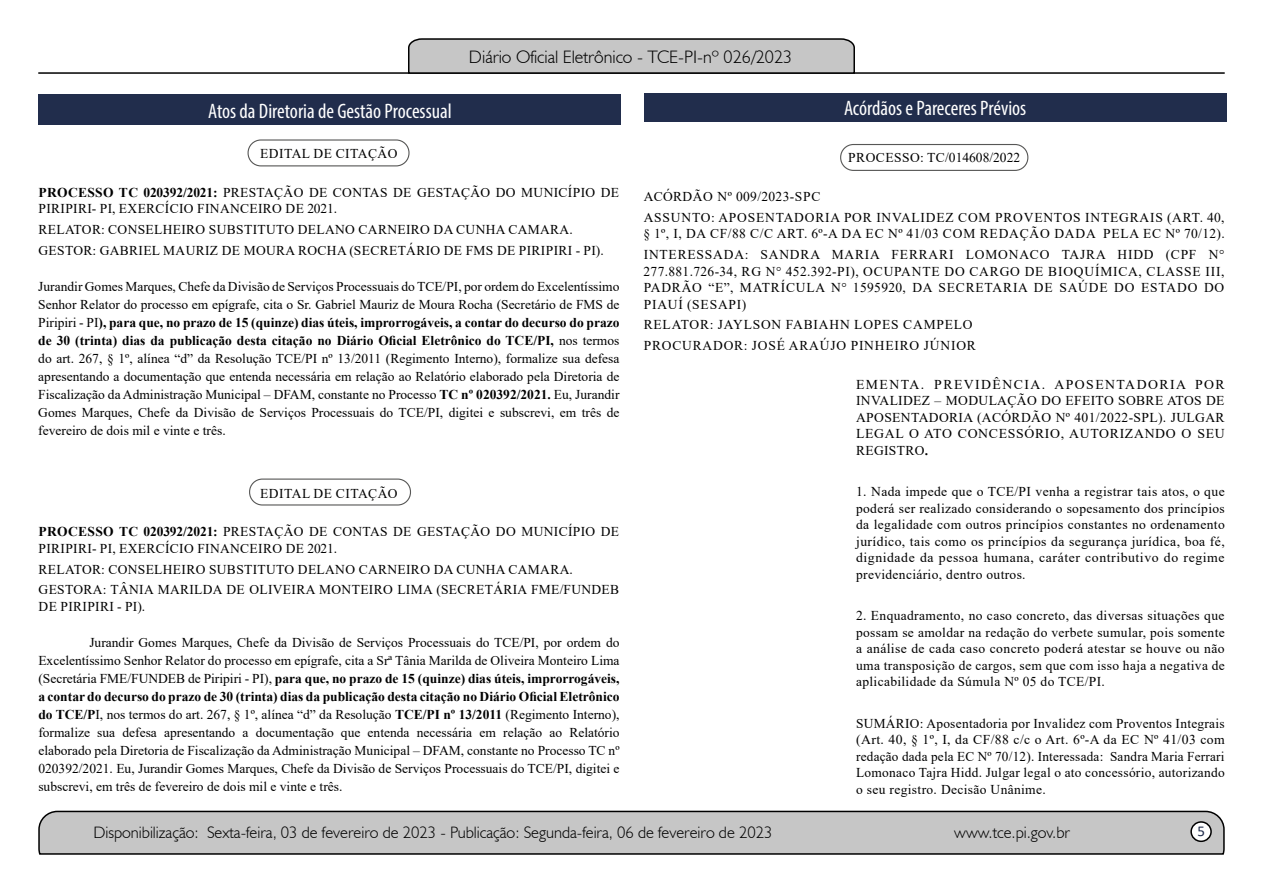
<style>
.page{position:relative;width:1263px;height:893px;background:#fff}
.page>*{position:absolute;margin:0;border:0;box-sizing:border-box;transform-origin:0 0}
.t1{font:condensed 21px "Myriad Pro";color:#fff}
.t2{font:300 18px "Humanist 521 BT";color:#000}
.t3{font:300 16.5px "Humanist 521 BT";color:#000}
.t4{font:15px "Calibri";color:#212d4c}
.t5{font:13.5px/16.5px "Times New Roman";letter-spacing:.025em;color:#000;text-align:justify}
.t6{font:13.5px/20.7px "Times New Roman";letter-spacing:.06em;color:#000}
.s1{font-weight:700}
</style>
<div class="page">
<svg style="left:38px;top:810px;width:1187px;height:45px;background:#b9b9b9"></svg>
<div style="left:1191px;top:822px;width:20px;height:19px;background:#fff;border-radius:50%"></div>
<div style="left:1190px;top:821px;width:22px;height:21px;border:2px solid #000;border-radius:50%"></div>
<hr style="left:38px;top:72px;width:1187px;height:2px;background:#000">
<svg style="left:407px;top:38px;width:449px;height:36px;background:#b4b4b4"></svg>
<div style="left:644px;top:93px;width:582px;height:29px;background:#212d4c"></div>
<div style="left:840px;top:144px;width:188px;height:27px;border:1px solid #575756;border-radius:13px"></div>
<div style="left:39px;top:94px;width:582px;height:31px;background:#212d4c"></div>
<div style="left:247px;top:139px;width:163px;height:27px;border:1px solid #575756;border-radius:13px"></div>
<div style="left:249px;top:479px;width:162px;height:27px;border:1px solid #575756;border-radius:13px"></div>
<h2 class="t2" style="left:469px;top:46px;width:325px">Diário Oficial Eletrônico - TCE-PI-nº 026/2023</h2>
<h1 class="t1" style="left:208px;top:98px;width:245px">Atos da Diretoria de Gestão Processual</h1>
<p class="t5" style="left:260px;top:145px;width:139px">EDITAL DE CITAÇÃO</p>
<p class="t5" style="left:39px;top:183px;width:582px"><span class="s1">PROCESSO TC 020392/2021:</span> PRESTAÇÃO DE CONTAS DE GESTAÇÃO DO MUNICÍPIO DE<br>PIRIPIRI- PI, EXERCÍCIO FINANCEIRO DE 2021.</p>
<p class="t5" style="left:39px;top:219px;width:567px;line-height:20.7px">RELATOR: CONSELHEIRO SUBSTITUTO DELANO CARNEIRO DA CUNHA CAMARA.<br>GESTOR: GABRIEL MAURIZ DE MOURA ROCHA (SECRETÁRIO DE FMS DE PIRIPIRI - PI).</p>
<p class="t5" style="left:38px;top:277px;width:583px;line-height:18px">Jurandir Gomes Marques, Chefe da Divisão de Serviços Processuais do TCE/PI, por ordem do Excelentíssimo Senhor Relator do processo em epígrafe, cita o Sr. Gabriel Mauriz de Moura Rocha (Secretário de FMS de Piripiri - PI<span class="s1">), para que, no prazo de 15 (quinze) dias úteis, improrrogáveis, a contar do decurso do prazo de 30 (trinta) dias da publicação desta citação no Diário Oficial Eletrônico do TCE/PI,</span> nos termos do art. 267, § 1º, alínea “d” da Resolução TCE/PI nº 13/2011 (Regimento Interno), formalize sua defesa apresentando a documentação que entenda necessária em relação ao Relatório elaborado pela Diretoria de Fiscalização da Administração Municipal – DFAM, constante no Processo <span class="s1">TC nº 020392/2021.</span> Eu, Jurandir Gomes Marques, Chefe da Divisão de Serviços Processuais do TCE/PI, digitei e subscrevi, em três de fevereiro de dois mil e vinte e três.</p>
<p class="t5" style="left:260px;top:484px;width:139px">EDITAL DE CITAÇÃO</p>
<p class="t5" style="left:39px;top:523px;width:582px"><span class="s1">PROCESSO TC 020392/2021:</span> PRESTAÇÃO DE CONTAS DE GESTAÇÃO DO MUNICÍPIO DE<br>PIRIPIRI- PI, EXERCÍCIO FINANCEIRO DE 2021.</p>
<p class="t5" style="left:39px;top:558px;width:582px;line-height:20.7px">RELATOR: CONSELHEIRO SUBSTITUTO DELANO CARNEIRO DA CUNHA CAMARA.<br>GESTORA: TÂNIA MARILDA DE OLIVEIRA MONTEIRO LIMA (SECRETÁRIA FME/FUNDEB</p>
<p class="t5" style="left:39px;top:598px;width:108px">DE PIRIPIRI - PI).</p>
<p class="t5" style="left:38px;top:633px;width:583px;line-height:18px;text-indent:51px">Jurandir Gomes Marques, Chefe da Divisão de Serviços Processuais do TCE/PI, por ordem do Excelentíssimo Senhor Relator do processo em epígrafe, cita a Srª Tânia Marilda de Oliveira Monteiro Lima (Secretária FME/FUNDEB de Piripiri - PI), <span class="s1">para que, no prazo de 15 (quinze) dias úteis, improrrogáveis, a contar do decurso do prazo de 30 (trinta) dias da publicação desta citação no Diário Oficial Eletrônico do TCE/P</span>I, nos termos do art. 267, § 1º, alínea “d” da Resolução <span class="s1">TCE/PI nº 13/2011</span> (Regimento Interno), formalize sua defesa apresentando a documentação que entenda necessária em relação ao Relatório elaborado pela Diretoria de Fiscalização da Administração Municipal – DFAM, constante no Processo TC nº 020392/2021. Eu, Jurandir Gomes Marques, Chefe da Divisão de Serviços Processuais do TCE/PI, digitei e subscrevi, em três de fevereiro de dois mil e vinte e três.</p>
<h1 class="t1" style="left:844px;top:96px;width:184px">Acórdãos e Pareceres Prévios</h1>
<p class="t5" style="left:848px;top:149px;width:173px">PROCESSO: TC/014608/2022</p>
<p class="t6" style="left:644px;top:186px;width:582px">ACÓRDÃO Nº 009/2023-SPC<br>ASSUNTO: APOSENTADORIA POR INVALIDEZ COM PROVENTOS INTEGRAIS (ART. 40,</p>
<p class="t6" style="left:643px;top:223px;width:583px">§ 1º, I, DA CF/88 C/C ART. 6º-A DA EC Nº 41/03 COM REDAÇÃO DADA PELA EC Nº 70/12).<br>INTERESSADA: SANDRA MARIA FERRARI LOMONACO TAJRA HIDD (CPF N°</p>
<p class="t5" style="left:643px;top:262px;width:583px">277.881.726-34, RG N° 452.392-PI), OCUPANTE DO CARGO DE BIOQUÍMICA, CLASSE III, PADRÃO “E”, MATRÍCULA N° 1595920, DA SECRETARIA DE SAÚDE DO ESTADO DO PIAUÍ (SESAPI)</p>
<p class="t6" style="left:644px;top:314px;width:334px">RELATOR: JAYLSON FABIAHN LOPES CAMPELO<br>PROCURADOR: JOSÉ ARAÚJO PINHEIRO JÚNIOR</p>
<p class="t5" style="left:856px;top:376px;width:370px">EMENTA. PREVIDÊNCIA. APOSENTADORIA POR INVALIDEZ – MODULAÇÃO DO EFEITO SOBRE ATOS DE APOSENTADORIA (ACÓRDÃO Nº 401/2022-SPL). JULGAR LEGAL O ATO CONCESSÓRIO, AUTORIZANDO O SEU REGISTRO<span class="s1">.</span></p>
<p class="t5" style="left:856px;top:483px;width:370px">1. Nada impede que o TCE/PI venha a registrar tais atos, o que poderá ser realizado considerando o sopesamento dos princípios da legalidade com outros princípios constantes no ordenamento jurídico, tais como os princípios da segurança jurídica, boa fé, dignidade da pessoa humana, caráter contributivo do regime previdenciário, dentro outros.</p>
<p class="t5" style="left:856px;top:607px;width:370px">2. Enquadramento, no caso concreto, das diversas situações que possam se amoldar na redação do verbete sumular, pois somente a análise de cada caso concreto poderá atestar se houve ou não uma transposição de cargos, sem que com isso haja a negativa de aplicabilidade da Súmula Nº 05 do TCE/PI.</p>
<p class="t5" style="left:856px;top:715px;width:370px">SUMÁRIO: Aposentadoria por Invalidez com Proventos Integrais (Art. 40, § 1º, I, da CF/88 c/c o Art. 6º-A da EC Nº 41/03 com redação dada pela EC Nº 70/12). Interessada: Sandra Maria Ferrari Lomonaco Tajra Hidd. Julgar legal o ato concessório, autorizando o seu registro. Decisão Unânime.</p>
<p class="t3" style="left:93px;top:822px;width:680px">Disponibilização: Sexta-feira, 03 de fevereiro de 2023 - Publicação: Segunda-feira, 06 de fevereiro de 2023</p>
<p class="t3" style="left:954px;top:822px;width:117px">www.tce.pi.gov.br</p>
<p class="t4" style="left:1197px;top:821px;width:9px">5</p>
</div>
